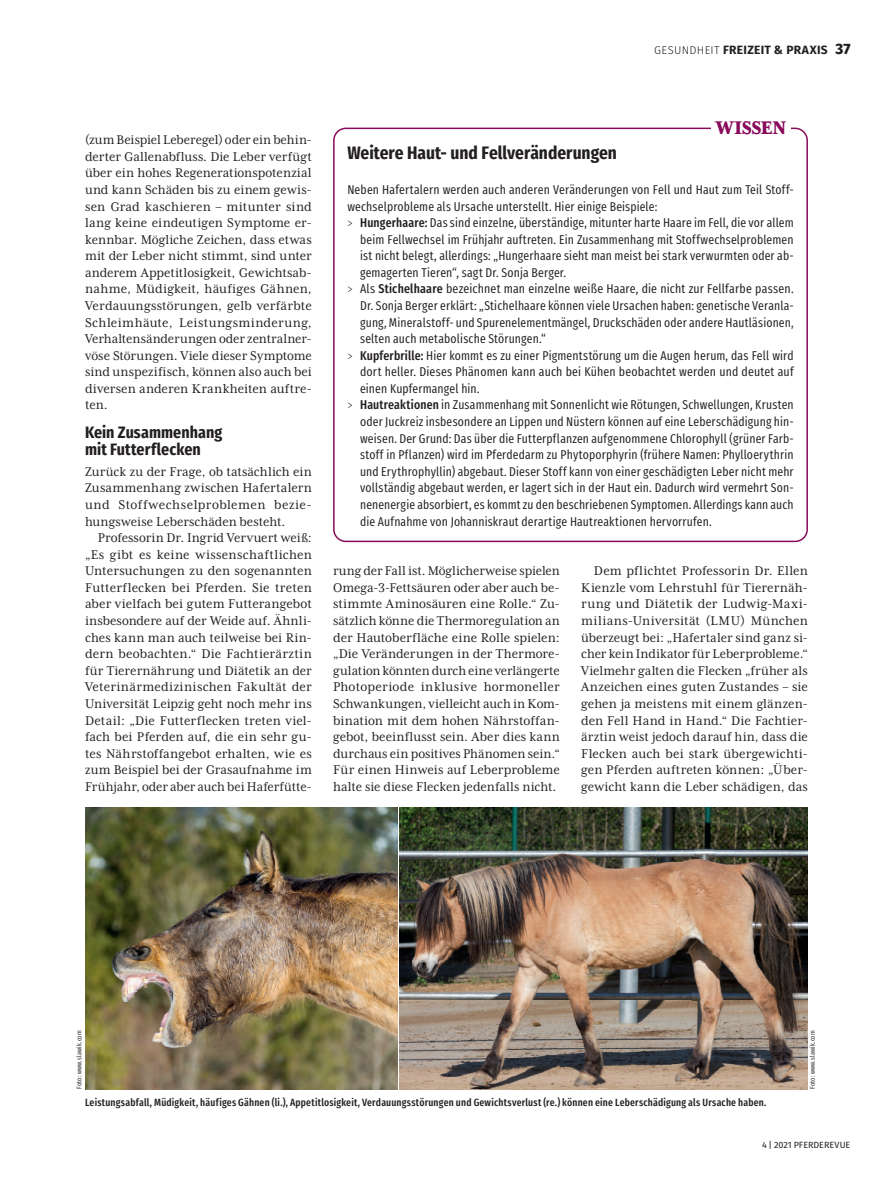
<style>
.page{position:relative;width:893px;height:1191px;background:#fff}
.page>*{position:absolute;margin:0;border:0;box-sizing:border-box;transform-origin:0 0}
.Box_ÜT{font:800 21px "Mrs Eaves XL Serif Nar OT";letter-spacing:-.025em;color:#880a5b}
.HL_Box{font:700 18px "Fira Sans Condensed";color:#231f20}
.ZT1{font:700 16.5px/16.5px "Fira Sans Condensed";letter-spacing:.005em;color:#231f20}
.FT{font:14.55px/16.5px "Mrs Eaves XL Serif Nar OT";color:#231f20;text-align:justify}
.FT_ohne_Einzug{font:14.55px/16.5px "Mrs Eaves XL Serif Nar OT";letter-spacing:.01em;color:#231f20;text-align:justify}
.FT_Kasten_Block{font:12.75px/16.6px "Fira Sans Compressed";letter-spacing:.01em;color:#231f20;text-align:justify}
.t1{font:700 12px "Fira Sans";letter-spacing:.025em;color:#231f20}
.Bildtext{font:500 10.5px "Fira Sans Compressed";letter-spacing:.02em;color:#231f20}
.t2{font:9px "Fira Sans";color:#231f20}
.Bildtext-2{font:6.75px "Fira Sans Compressed";letter-spacing:.02em;color:#231f20}
.s1{font-weight:300;font-size:11.25px}
.s2{font-weight:800;font-size:15px}
.s3{font-family:"Mrs Eaves XL Serif Nar OT"}
.s4{font-weight:500}
</style>
<div class="page">
<img style="left:85px;top:807px;width:313px;height:282px">
<img style="left:400px;top:807px;width:408px;height:282px">
<div style="left:333px;top:128px;width:475px;height:414px;border:2px solid #880a5b;border-radius:12px"></div>
<div style="left:711px;top:118px;width:80px;height:20px;background:#fff"></div>
<p class="t1" style="left:654px;top:42px;width:198px"><span class="s1">GESUNDHEIT</span> FREIZEIT &amp; PRAXIS <span class="s2">37</span></p>
<p class="FT" style="left:85px;top:131px;width:228px">(zum Beispiel Leberegel) oder ein behin&shy;derter Gallenabfluss. Die Leber verfügt über ein hohes Regenerationspotenzial und kann Schäden bis zu einem gewis&shy;sen Grad kaschieren – mitunter sind lang keine eindeutigen Symptome er&shy;kennbar. Mögliche Zeichen, dass etwas mit der Leber nicht stimmt, sind unter anderem Appetitlosigkeit, Gewichtsab&shy;nahme, Müdigkeit, häufiges Gähnen, Verdauungsstörungen, gelb verfärbte Schleimhäute, Leistungsminderung, Verhaltensänderungen oder zentralner&shy;vöse Störungen. Viele dieser Symptome sind unspezifisch, können also auch bei diversen anderen Krankheiten auftre&shy;ten.</p>
<p class="ZT1" style="left:85px;top:422px;width:139px">Kein Zusammenhang mit Futterflecken</p>
<p class="FT_ohne_Einzug" style="left:85px;top:463px;width:228px">Zurück zu der Frage, ob tatsächlich ein Zusammenhang zwischen Hafertalern und Stoffwechselproblemen bezie&shy;hungsweise Leberschäden besteht.</p>
<p class="FT" style="left:85px;top:529px;width:228px;text-indent:13px">Professorin Dr. Ingrid Vervuert weiß: „Es gibt es keine wissenschaftlichen Untersuchungen zu den sogenannten Futterflecken bei Pferden. Sie treten aber vielfach bei gutem Futterangebot insbesondere auf der Weide auf. Ähnli&shy;ches kann man auch teilweise bei Rin&shy;dern beobachten.“ Die Fachtierärztin für Tierernährung und Diätetik an der Veterinärmedizinischen Fakultät der Universität Leipzig geht noch mehr ins Detail: „Die Futterflecken treten viel&shy;fach bei Pferden auf, die ein sehr gu&shy;tes Nährstoffangebot erhalten, wie es zum Beispiel bei der Grasaufnahme im Frühjahr, oder aber auch bei Haferfütte-</p>
<p class="Box_ÜT" style="left:716px;top:118px;width:72px">WISSEN</p>
<p class="HL_Box" style="left:347px;top:136px;width:271px">Weitere Haut- und Fellveränderungen</p>
<p class="FT_Kasten_Block" style="left:347px;top:181px;width:448px">Neben Hafertalern werden auch anderen Veränderungen von Fell und Haut zum Teil Stoff&shy;wechselprobleme als Ursache unterstellt. Hier einige Beispiele:</p>
<p class="FT_Kasten_Block" style="left:360px;top:214px;width:435px;text-indent:-13px"><span class="s3">&gt;</span> <span class="s4">Hungerhaare:</span> Das sind einzelne, überständige, mitunter harte Haare im Fell, die vor allem beim Fellwechsel im Frühjahr auftreten. Ein Zusammenhang mit Stoffwechselproblemen ist nicht belegt, allerdings: „Hungerhaare sieht man meist bei stark verwurmten oder ab&shy;gemagerten Tieren“, sagt Dr. Sonja Berger.</p>
<p class="FT_Kasten_Block" style="left:360px;top:280px;width:435px;text-indent:-13px"><span class="s3">&gt;</span> Als <span class="s4">Stichelhaare</span> bezeichnet man einzelne weiße Haare, die nicht zur Fellfarbe passen.<br>Dr. Sonja Berger erklärt: „Stichelhaare können viele Ursachen haben: genetische Veranla&shy;gung, Mineralstoff- und Spurenelementmängel, Druckschäden oder andere Hautläsionen, selten auch metabolische Störungen.“</p>
<p class="FT_Kasten_Block" style="left:360px;top:347px;width:435px;text-indent:-13px"><span class="s3">&gt;</span> <span class="s4">Kupferbrille:</span> Hier kommt es zu einer Pigmentstörung um die Augen herum, das Fell wird dort heller. Dieses Phänomen kann auch bei Kühen beobachtet werden und deutet auf einen Kupfermangel hin.</p>
<p class="FT_Kasten_Block" style="left:360px;top:396px;width:435px;text-indent:-13px"><span class="s3">&gt;</span> <span class="s4">Hautreaktionen</span> in Zusammenhang mit Sonnenlicht wie Rötungen, Schwellungen, Krusten oder Juckreiz insbesondere an Lippen und Nüstern können auf eine Leberschädigung hin&shy;weisen. Der Grund: Das über die Futterpflanzen aufgenommene Chlorophyll (grüner Farb&shy;stoff in Pflanzen) wird im Pferdedarm zu Phytoporphyrin (frühere Namen: Phylloerythrin und Erythrophyllin) abgebaut. Dieser Stoff kann von einer geschädigten Leber nicht mehr vollständig abgebaut werden, er lagert sich in der Haut ein. Dadurch wird vermehrt Son&shy;nenenergie absorbiert, es kommt zu den beschriebenen Symptomen. Allerdings kann auch die Aufnahme von Johanniskraut derartige Hautreaktionen hervorrufen.</p>
<p class="FT" style="left:333px;top:562px;width:228px">rung der Fall ist. Möglicherweise spielen Omega-3-Fettsäuren oder aber auch be&shy;stimmte Aminosäuren eine Rolle.“ Zu&shy;sätzlich könne die Thermoregulation an der Hautoberfläche eine Rolle spielen: „Die Veränderungen in der Thermore&shy;gulation könnten durch eine verlängerte Photoperiode inklusive hormoneller Schwankungen, vielleicht auch in Kom&shy;bination mit dem hohen Nährstoffan&shy;gebot, beeinflusst sein. Aber dies kann durchaus ein positives Phänomen sein.“ Für einen Hinweis auf Leberprobleme halte sie diese Flecken jedenfalls nicht.</p>
<p class="FT" style="left:581px;top:562px;width:228px;text-indent:13px">Dem pflichtet Professorin Dr. Ellen Kienzle vom Lehrstuhl für Tierernäh&shy;rung und Diätetik der Ludwig-Maxi&shy;milians-Universität (LMU) München überzeugt bei: „Hafertaler sind ganz si&shy;cher kein Indikator für Leberprobleme.“ Vielmehr galten die Flecken „früher als Anzeichen eines guten Zustandes – sie gehen ja meistens mit einem glänzen&shy;den Fell Hand in Hand.“ Die Fachtier&shy;ärztin weist jedoch darauf hin, dass die Flecken auch bei stark übergewichti&shy;gen Pferden auftreten können: „Über&shy;gewicht kann die Leber schädigen, das</p>
<p class="Bildtext-2" style="left:74px;top:1089px;width:60px;rotate:-90deg">Foto: www.slawik.com</p>
<p class="Bildtext-2" style="left:807px;top:1089px;width:60px;rotate:-90deg">Foto: www.slawik.com</p>
<p class="Bildtext" style="left:85px;top:1094px;width:683px">Leistungsabfall, Müdigkeit, häufiges Gähnen (li.), Appetitlosigkeit, Verdauungsstörungen und Gewichtsverlust (re.) können eine Leberschädigung als Ursache haben.</p>
<p class="t2" style="left:762px;top:1138px;width:90px">4 | 2021 PFERDEREVUE</p>
</div>
